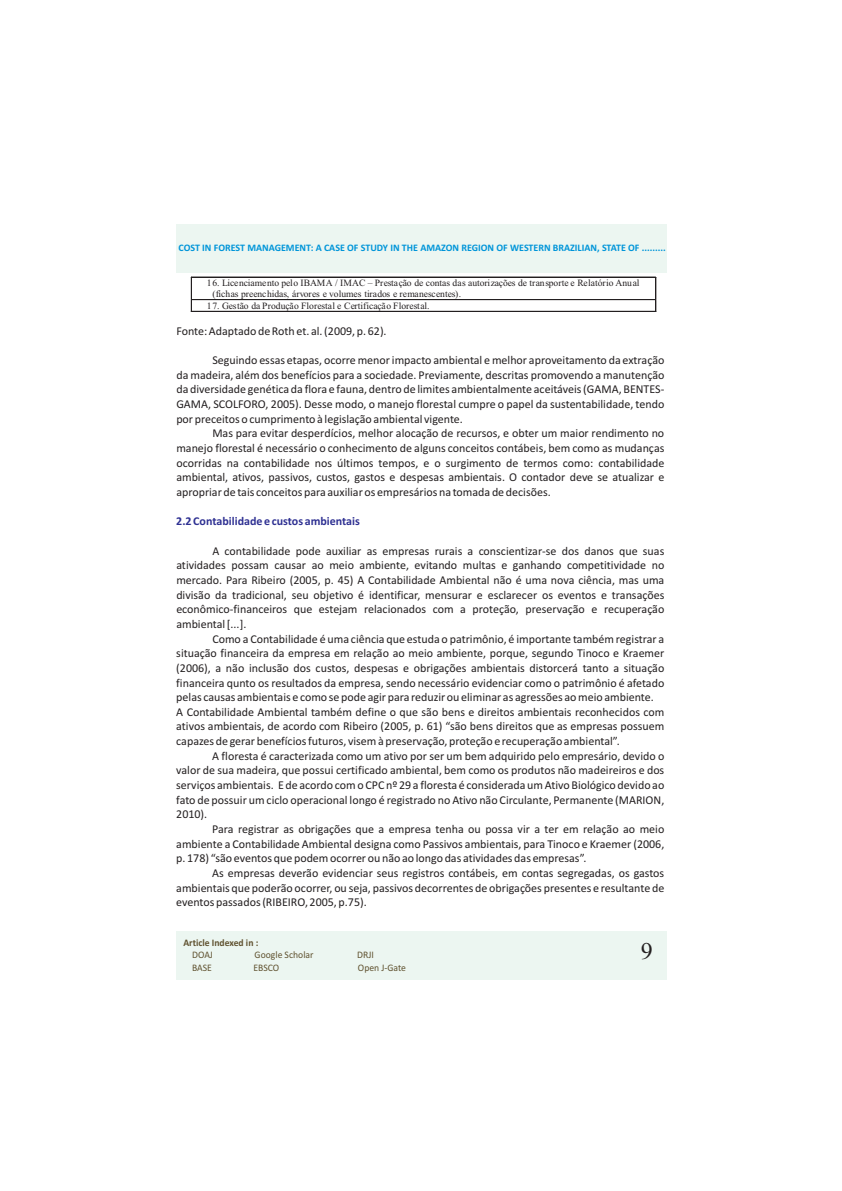
<style>
.page{position:relative;width:842px;height:1191px;background:#fff}
.page>*{position:absolute;margin:0;border:0;box-sizing:border-box;transform-origin:0 0}
.t1{font:24px "Times New Roman";color:#231f20}
.t2{font:12px/14.6px "Calibri";color:#231f20;text-align:justify}
.t3{font:700 12px "Calibri";color:#2e3092}
.t4{font:700 10px "Calibri";color:#0095d9}
.t5{font:10px "Calibri";color:#605230}
.t6{font:700 10px "Calibri";color:#605230}
.t7{font:9.6px/11px "Times New Roman";color:#231f20}
</style>
<div class="page">
<div style="left:176px;top:931px;width:491px;height:48px;background:#ecf6f1"></div>
<div style="left:176px;top:224px;width:491px;height:48px;background:#ecf6f1"></div>
<hr style="left:192px;top:277px;width:464px;height:1px;background:#231f20">
<hr style="left:192px;top:300px;width:464px;height:1px;background:#231f20">
<hr style="left:192px;top:299px;width:464px;height:1px;background:#231f20">
<svg style="left:191px;top:277px;width:1px;height:35px"></svg>
<hr style="left:192px;top:311px;width:464px;height:1px;background:#231f20">
<svg style="left:656px;top:277px;width:1px;height:35px"></svg>
<p class="t4" style="left:178px;top:244px;width:489px">COST IN FOREST MANAGEMENT: A CASE OF STUDY IN THE AMAZON REGION OF WESTERN BRAZILIAN, STATE OF .........</p>
<p class="t7" style="left:212px;top:278px;width:428px;text-indent:-5px">16. Licenciamento pelo IBAMA / IMAC – Prestação de contas das autorizações de transporte e Relatório Anual (fichas preenchidas, árvores e volumes tirados e remanescentes).</p>
<p class="t7" style="left:207px;top:301px;width:224px">17. Gestão da Produção Florestal e Certificação Florestal.</p>
<p class="t2" style="left:176px;top:324px;width:212px">Fonte: Adaptado de Roth et. al. (2009, p. 62).</p>
<p class="t2" style="left:176px;top:354px;width:490px;text-indent:36px">Seguindo essas etapas, ocorre menor impacto ambiental e melhor aproveitamento da extração da madeira, além dos benefícios para a sociedade. Previamente, descritas promovendo a manutenção da diversidade genética da flora e fauna, dentro de limites ambientalmente aceitáveis (GAMA, BENTES-GAMA, SCOLFORO, 2005). Desse modo, o manejo florestal cumpre o papel da sustentabilidade, tendo por preceitos o cumprimento à legislação ambiental vigente.</p>
<p class="t2" style="left:176px;top:427px;width:490px;text-indent:36px">Mas para evitar desperdícios, melhor alocação de recursos, e obter um maior rendimento no manejo florestal é necessário o conhecimento de alguns conceitos contábeis, bem como as mudanças ocorridas na contabilidade nos últimos tempos, e o surgimento de termos como: contabilidade ambiental, ativos, passivos, custos, gastos e despesas ambientais. O contador deve se atualizar e apropriar de tais conceitos para auxiliar os empresários na tomada de decisões.</p>
<p class="t3" style="left:176px;top:516px;width:185px">2.2 Contabilidade e custos ambientais</p>
<p class="t2" style="left:176px;top:544px;width:490px;text-indent:36px">A contabilidade pode auxiliar as empresas rurais a conscientizar-se dos danos que suas atividades possam causar ao meio ambiente, evitando multas e ganhando competitividade no mercado. Para Ribeiro (2005, p. 45) A Contabilidade Ambiental não é uma nova ciência, mas uma divisão da tradicional, seu objetivo é identificar, mensurar e esclarecer os eventos e transações econômico-financeiros que estejam relacionados com a proteção, preservação e recuperação ambiental [...].</p>
<p class="t2" style="left:176px;top:632px;width:490px;text-align:left;text-indent:36px">Como a Contabilidade é uma ciência que estuda o patrimônio, é importante também registrar a situação financeira da empresa em relação ao meio ambiente, porque, segundo Tinoco e Kraemer (2006), a não inclusão dos custos, despesas e obrigações ambientais distorcerá tanto a situação financeira qunto os resultados da empresa, sendo necessário evidenciar como o patrimônio é afetado pelas causas ambientais e como se pode agir para reduzir ou eliminar as agressões ao meio ambiente.<br>A Contabilidade Ambiental também define o que são bens e direitos ambientais reconhecidos com ativos ambientais, de acordo com Ribeiro (2005, p. 61) “são bens direitos que as empresas possuem capazes de gerar benefícios futuros, visem à preservação, proteção e recuperação ambiental”.</p>
<p class="t2" style="left:176px;top:749px;width:490px;text-indent:36px">A floresta é caracterizada como um ativo por ser um bem adquirido pelo empresário, devido o valor de sua madeira, que possui certificado ambiental, bem como os produtos não madeireiros e dos serviços ambientais. E de acordo com o CPC nº 29 a floresta é considerada um Ativo Biológico devido ao fato de possuir um ciclo operacional longo é registrado no Ativo não Circulante, Permanente (MARION, 2010).</p>
<p class="t2" style="left:176px;top:822px;width:490px;text-indent:36px">Para registrar as obrigações que a empresa tenha ou possa vir a ter em relação ao meio ambiente a Contabilidade Ambiental designa como Passivos ambientais, para Tinoco e Kraemer (2006, p. 178) “são eventos que podem ocorrer ou não ao longo das atividades das empresas”.</p>
<p class="t2" style="left:176px;top:866px;width:490px;text-indent:36px">As empresas deverão evidenciar seus registros contábeis, em contas segregadas, os gastos ambientais que poderão ocorrer, ou seja, passivos decorrentes de obrigações presentes e resultante de eventos passados (RIBEIRO, 2005, p.75).</p>
<p class="t6" style="left:183px;top:938px;width:76px">Article Indexed in :</p>
<p class="t5" style="left:192px;top:951px;width:22px">DOAJ</p>
<p class="t5" style="left:255px;top:951px;width:60px">Google Scholar</p>
<p class="t5" style="left:357px;top:951px;width:18px">DRJI</p>
<p class="t5" style="left:192px;top:963px;width:21px">BASE</p>
<p class="t5" style="left:253px;top:963px;width:27px">EBSCO</p>
<p class="t5" style="left:358px;top:963px;width:50px">Open J-Gate</p>
<h1 class="t1" style="left:641px;top:942px;width:13px">9</h1>
</div>
